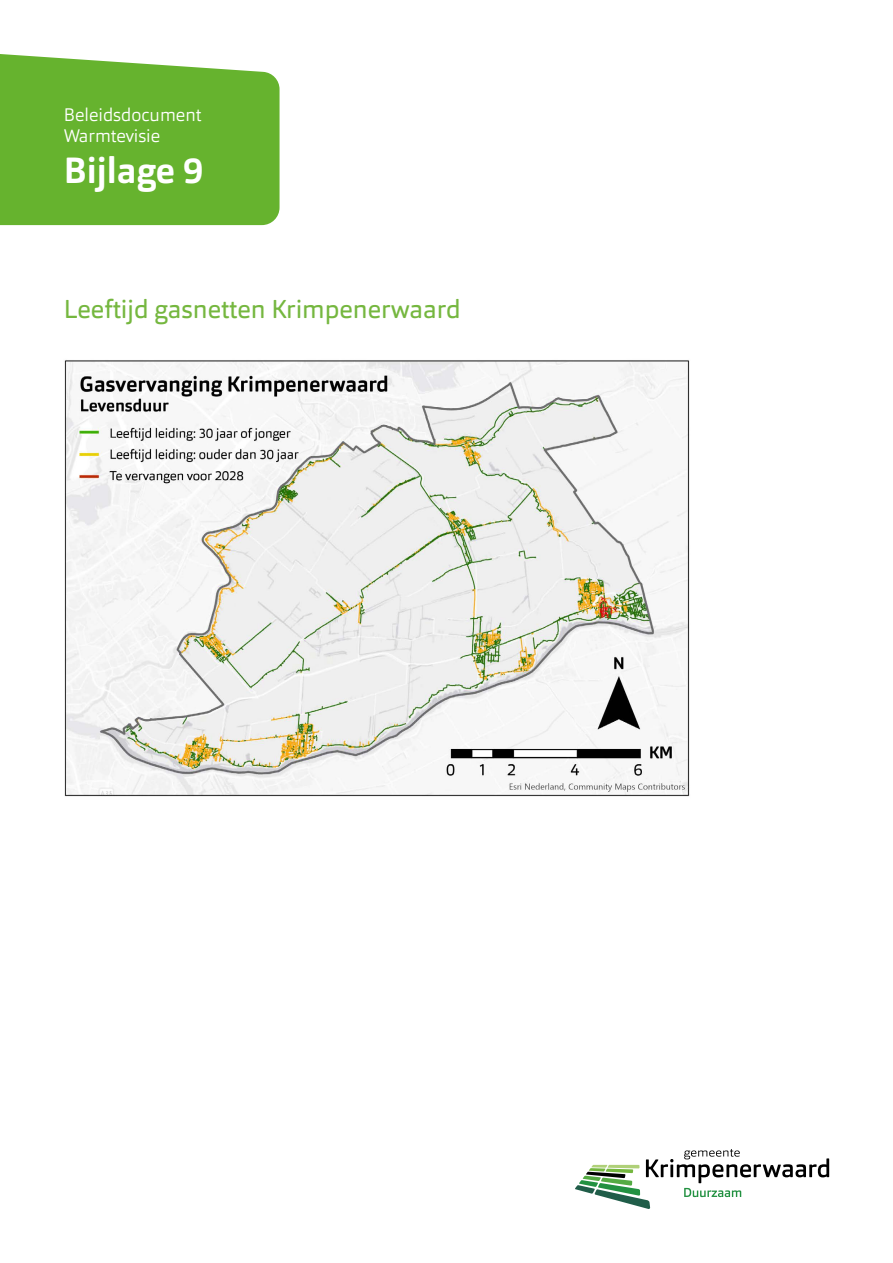
<style>
.page{position:relative;width:893px;height:1263px;background:#fff}
.page>*{position:absolute;margin:0;border:0;box-sizing:border-box;transform-origin:0 0}
.t1{font:700 36px "Orgon";color:#fff}
.t2{font:25.5px "Orgon";color:#75b73f}
.t3{font:300 18px/21.6px "Orgon";color:#fff}
</style>
<div class="page">
<div style="left:0;top:54px;width:280px;height:171px;background:#66b32e"></div>
<svg style="left:575px;top:1149px;width:254px;height:60px"></svg>
<img style="left:64px;top:360px;width:626px;height:437px">
<p class="t3" style="left:64px;top:104px;width:139px">Beleidsdocument<br>Warmtevisie</p>
<h1 class="t1" style="left:64px;top:148px;width:141px">Bijlage 9</h1>
<h2 class="t2" style="left:64px;top:292px;width:398px">Leeftijd gasnetten Krimpenerwaard</h2>
</div>
